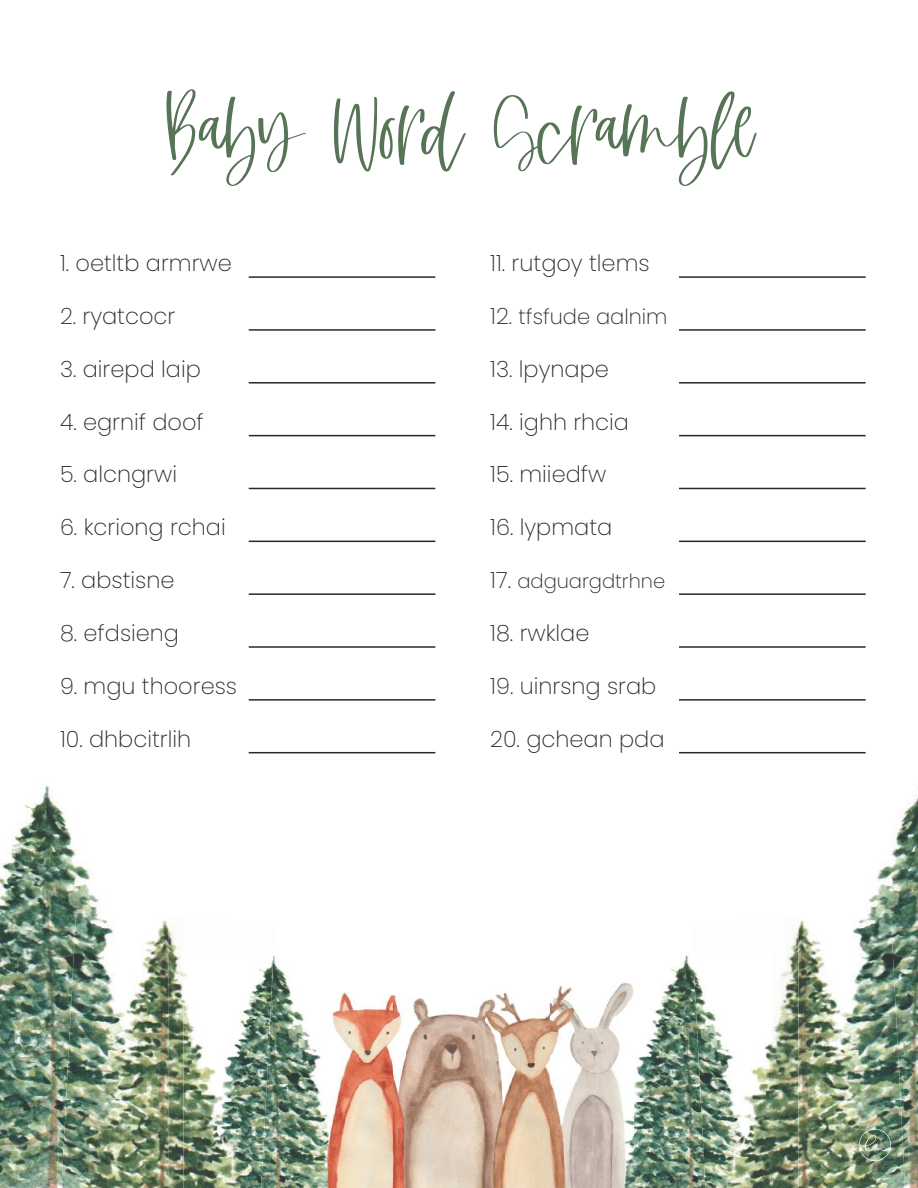
<style>
.page{position:relative;width:918px;height:1188px;background:#fff}
.page>*{position:absolute;margin:0;border:0;box-sizing:border-box;transform-origin:0 0}
.t1{font:165px "Aberfoyle South Script";color:#577457}
.t2{font:200 22.5px "Poppins";color:#292929}
.t3{font:200 21px "Poppins";color:#292929}
.t4{font:200 19.5px "Poppins";color:#292929}
.s1{font-size:22.5px}
</style>
<div class="page">
<img style="left:0;top:786px;width:99px;height:402px">
<img style="left:275px;top:960px;width:73px;height:228px">
<img style="left:634px;top:955px;width:57px;height:233px">
<img style="left:168px;top:924px;width:107px;height:264px">
<img style="left:61px;top:912px;width:107px;height:276px">
<img style="left:183px;top:953px;width:91px;height:235px">
<img style="left:869px;top:796px;width:49px;height:392px">
<img style="left:691px;top:924px;width:107px;height:264px">
<img style="left:693px;top:953px;width:78px;height:235px">
<img style="left:798px;top:912px;width:107px;height:276px">
<img style="left:559px;top:983px;width:75px;height:205px">
<img style="left:405px;top:999px;width:81px;height:189px">
<img style="left:486px;top:986px;width:89px;height:202px">
<img style="left:327px;top:993px;width:78px;height:195px">
<svg style="left:859px;top:1129px;width:32px;height:32px"></svg>
<hr style="left:249px;top:276px;width:186px;height:2px;background:#292929">
<hr style="left:249px;top:329px;width:186px;height:2px;background:#292929">
<hr style="left:249px;top:382px;width:186px;height:2px;background:#292929">
<hr style="left:249px;top:435px;width:186px;height:1px;background:#292929">
<hr style="left:249px;top:488px;width:186px;height:1px;background:#292929">
<hr style="left:249px;top:541px;width:186px;height:1px;background:#292929">
<hr style="left:249px;top:593px;width:186px;height:2px;background:#292929">
<hr style="left:249px;top:646px;width:186px;height:2px;background:#292929">
<hr style="left:249px;top:699px;width:186px;height:2px;background:#292929">
<hr style="left:249px;top:752px;width:186px;height:1px;background:#292929">
<hr style="left:679px;top:276px;width:187px;height:2px;background:#292929">
<hr style="left:679px;top:329px;width:187px;height:2px;background:#292929">
<hr style="left:679px;top:382px;width:187px;height:2px;background:#292929">
<hr style="left:679px;top:435px;width:187px;height:1px;background:#292929">
<hr style="left:679px;top:488px;width:187px;height:1px;background:#292929">
<hr style="left:679px;top:541px;width:187px;height:1px;background:#292929">
<hr style="left:679px;top:593px;width:187px;height:2px;background:#292929">
<hr style="left:679px;top:646px;width:187px;height:2px;background:#292929">
<hr style="left:679px;top:699px;width:187px;height:2px;background:#292929">
<hr style="left:679px;top:752px;width:187px;height:1px;background:#292929">
<h1 class="t1" style="left:163px;top:54px;width:595px">Baby Word Scramble</h1>
<p class="t2" style="left:60px;top:250px;width:173px">1. oetltb armrwe</p>
<p class="t2" style="left:60px;top:303px;width:117px">2. ryatcocr</p>
<p class="t2" style="left:60px;top:356px;width:142px">3. airepd laip</p>
<p class="t2" style="left:60px;top:409px;width:145px">4. egrnif doof</p>
<p class="t2" style="left:60px;top:462px;width:119px">5. alcngrwi</p>
<p class="t2" style="left:60px;top:514px;width:167px">6. kcriong rchai</p>
<p class="t2" style="left:60px;top:567px;width:116px">7. abstisne</p>
<p class="t2" style="left:60px;top:620px;width:121px">8. efdsieng</p>
<p class="t2" style="left:60px;top:673px;width:179px">9. mgu thooress</p>
<p class="t2" style="left:60px;top:726px;width:133px">10. dhbcitrlih</p>
<p class="t2" style="left:490px;top:250px;width:161px">11. rutgoy tlems</p>
<p class="t3" style="left:490px;top:304px;width:179px"><span class="s1">12.</span> tfsfude aalnim</p>
<p class="t2" style="left:490px;top:356px;width:120px">13. lpynape</p>
<p class="t2" style="left:490px;top:409px;width:140px">14. ighh rhcia</p>
<p class="t2" style="left:490px;top:462px;width:118px">15. miiedfw</p>
<p class="t2" style="left:490px;top:514px;width:124px">16. lypmata</p>
<p class="t4" style="left:490px;top:570px;width:176px"><span class="s1">17.</span> adguargdtrhne</p>
<p class="t2" style="left:490px;top:620px;width:101px">18. rwklae</p>
<p class="t2" style="left:490px;top:673px;width:168px">19. uinrsng srab</p>
<p class="t2" style="left:490px;top:726px;width:176px">20. gchean pda</p>
</div>
